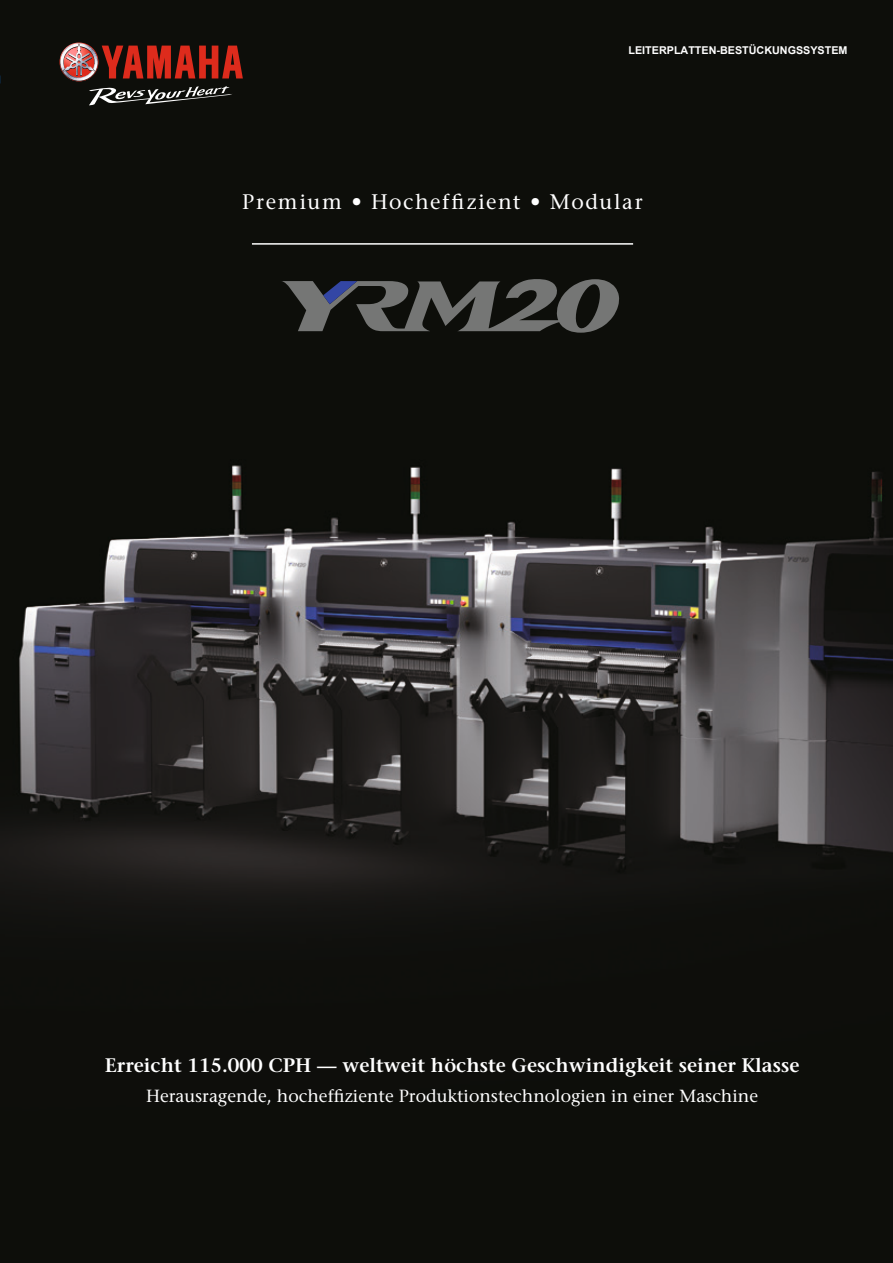
<style>
.page{position:relative;width:893px;height:1263px;background:#fff}
.page>*{position:absolute;margin:0;border:0;box-sizing:border-box;transform-origin:0 0}
.t1{font:500 21px "Stone Serif Std";letter-spacing:.08em;color:#fff}
.t2{font:600 19.5px "Stone Serif Std";color:#fff}
.t3{font:500 17.55px "Stone Serif Std";color:#fff}
.t4{font:700 10.8px "Arial";color:#fff}
</style>
<div class="page">
<img style="left:0;top:0;width:893px;height:1263px">
<svg style="left:60px;top:43px;width:183px;height:62px;background:#602f29"></svg>
<hr style="left:252px;top:243px;width:381px;height:2px;background:#fff">
<svg style="left:281px;top:278px;width:338px;height:55px;background:#3f4040"></svg>
<p class="t4" style="left:628px;top:43px;width:220px">LEITERPLATTEN-BESTÜCKUNGSSYSTEM</p>
<p class="t1" style="left:242px;top:189px;width:402px">Premium • Hocheffizient • Modular</p>
<p class="t2" style="left:105px;top:1053px;width:696px">Erreicht 115.000 CPH — weltweit höchste Geschwindigkeit seiner Klasse</p>
<p class="t3" style="left:146px;top:1085px;width:614px">Herausragende, hocheffiziente Produktionstechnologien in einer Maschine</p>
</div>
